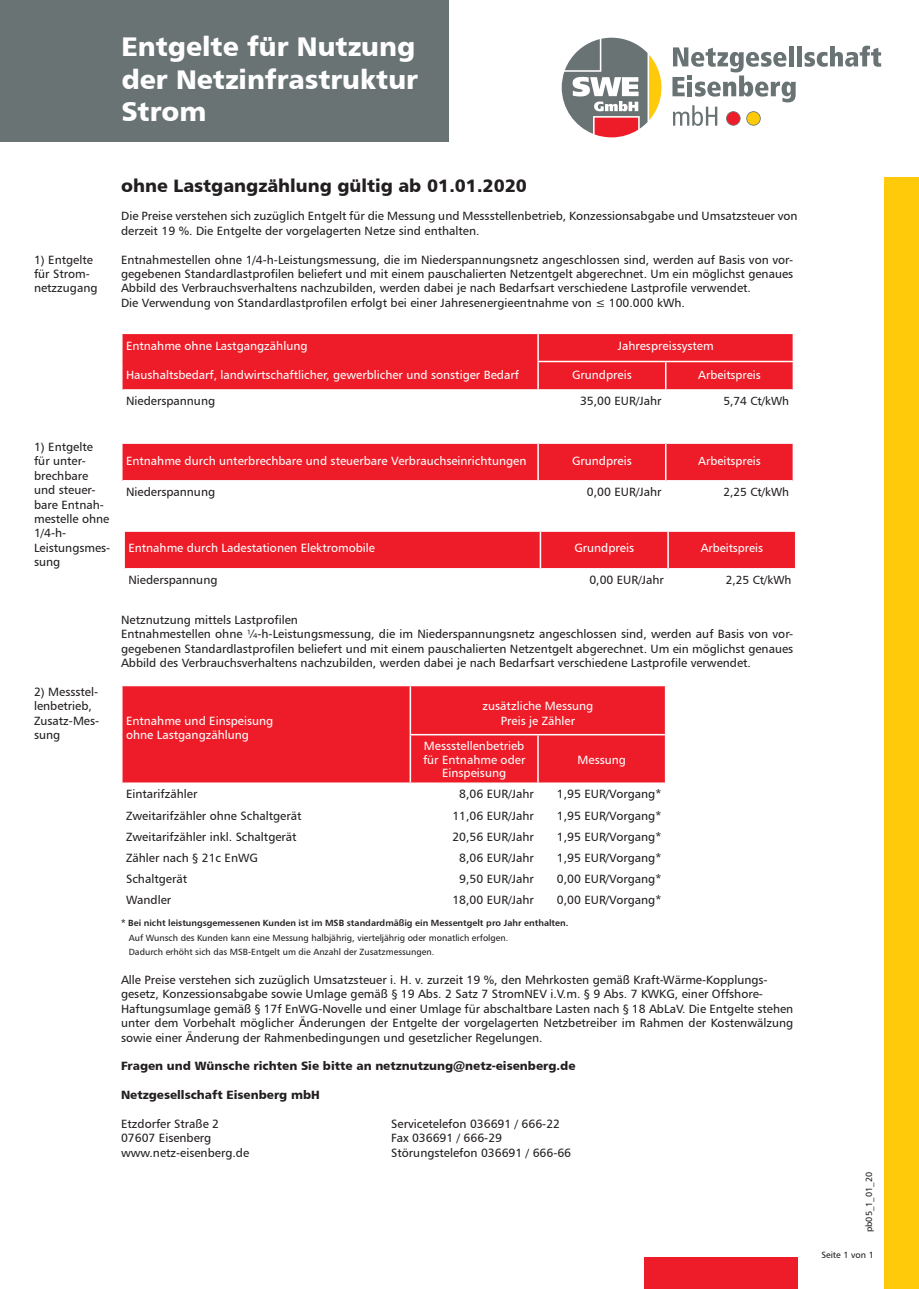
<style>
.page{position:relative;width:919px;height:1289px;background:#fff}
.page>*{position:absolute;margin:0;border:0;box-sizing:border-box;transform-origin:0 0}
.t1{font:27px/32.4px "Humanist 777 BT Black B";color:#fff;text-align:justify}
.t2{font:18px "Humanist 777 BT Black B";color:#231f20}
.t3{font:12px/14.4px "Humanist 777 BT Roman B";color:#231f20}
.t4{font:12px/14.4px "Humanist 777 BT Roman B";color:#fff;text-align:center}
.t5{font:12px "Humanist 777 BT Black B";color:#231f20}
.t6{font:11.7px "Humanist 777 BT Roman B";color:#fff}
.t7{font:11.7px "Humanist 777 BT Roman B";color:#231f20}
.t8{font:9px/14.4px "Humanist 777 BT Roman B";color:#231f20}
.t9{font:9px "Humanist 777 BT Bold B";color:#231f20}
</style>
<div class="page">
<div style="left:0;top:0;width:449px;height:141px;background:#697374"></div>
<svg style="left:561px;top:38px;width:100px;height:99px"></svg>
<hr style="left:789px;top:46px;width:4px;height:20px;background:#697374">
<hr style="left:797px;top:46px;width:4px;height:20px;background:#697374">
<svg style="left:804px;top:46px;width:77px;height:21px"></svg>
<svg style="left:672px;top:47px;width:123px;height:79px"></svg>
<div style="left:644px;top:1257px;width:153px;height:31px;background:#ee1c28"></div>
<div style="left:884px;top:177px;width:34px;height:1111px;background:#feca0a"></div>
<svg style="left:121px;top:333px;width:672px;height:57px;background:#ee2732"></svg>
<div style="left:122px;top:443px;width:671px;height:38px;background:#ee1c28"></div>
<div style="left:122px;top:686px;width:542px;height:96px;background:#ee1c28"></div>
<hr style="left:409px;top:686px;width:2px;height:48px;background:#fff">
<hr style="left:409px;top:735px;width:2px;height:47px;background:#fff">
<hr style="left:409px;top:734px;width:129px;height:1px;background:#fff">
<hr style="left:537px;top:735px;width:1px;height:47px;background:#fff">
<hr style="left:538px;top:734px;width:126px;height:1px;background:#fff">
<div style="left:124px;top:531px;width:671px;height:38px;background:#ee1c28"></div>
<h1 class="t1" style="left:121px;top:30px;width:298px">Entgelte für Nutzung der Netzinfrastruktur Strom</h1>
<p class="t3" style="left:34px;top:252px;width:65px">1) Entgelte für Strom&shy;netzzugang</p>
<h2 class="t2" style="left:121px;top:174px;width:407px">ohne Lastgangzählung gültig ab 01.01.2020</h2>
<p class="t3" style="left:121px;top:209px;width:678px">Die Preise verstehen sich zuzüglich Entgelt für die Messung und Messstellenbetrieb, Konzessionsabgabe und Umsatzsteuer von derzeit 19 %. Die Entgelte der vorgelagerten Netze sind enthalten.</p>
<p class="t3" style="left:121px;top:252px;width:673px">Entnahmestellen ohne 1/4-h-Leistungsmessung, die im Niederspannungsnetz angeschlossen sind, werden auf Basis von vor&shy;gegebenen Standardlastprofilen beliefert und mit einem pauschalierten Netzentgelt abgerechnet. Um ein möglichst genaues Abbild des Verbrauchsverhaltens nachzubilden, werden dabei je nach Bedarfsart verschiedene Lastprofile verwendet.<br>Die Verwendung von Standardlastprofilen erfolgt bei einer Jahresenergieentnahme von ≤ 100.000 kWh.</p>
<p class="t4" style="left:126px;top:338px;width:183px">Entnahme ohne Lastgangzählung</p>
<p class="t4" style="left:126px;top:367px;width:394px">Haushaltsbedarf, landwirtschaftlicher, gewerblicher und sonstiger Bedarf</p>
<p class="t4" style="left:617px;top:338px;width:97px">Jahrespreissystem</p>
<p class="t4" style="left:572px;top:367px;width:61px">Grundpreis</p>
<p class="t6" style="left:698px;top:367px;width:64px">Arbeitspreis</p>
<p class="t3" style="left:126px;top:393px;width:91px">Niederspannung</p>
<p class="t3" style="left:580px;top:393px;width:83px">35,00 EUR/Jahr</p>
<p class="t7" style="left:723px;top:394px;width:67px">5,74 Ct/kWh</p>
<p class="t3" style="left:34px;top:439px;width:78px">1) Entgelte für unter&shy;brechbare und steuer&shy;bare Entnah&shy;mestelle ohne<br>1/4-h-<br>Leistungsmes&shy;sung</p>
<p class="t3" style="left:34px;top:684px;width:67px">2) Messstel&shy;lenbetrieb,<br>Zusatz-Mes&shy;sung</p>
<p class="t4" style="left:126px;top:453px;width:402px">Entnahme durch unterbrechbare und steuerbare Verbrauchseinrichtungen</p>
<p class="t4" style="left:572px;top:453px;width:61px">Grundpreis</p>
<p class="t6" style="left:698px;top:454px;width:64px">Arbeitspreis</p>
<p class="t3" style="left:126px;top:484px;width:91px">Niederspannung</p>
<p class="t3" style="left:587px;top:484px;width:76px">0,00 EUR/Jahr</p>
<p class="t7" style="left:723px;top:484px;width:67px">2,25 Ct/kWh</p>
<p class="t4" style="left:128px;top:540px;width:248px">Entnahme durch Ladestationen Elektromobile</p>
<p class="t4" style="left:574px;top:540px;width:61px">Grundpreis</p>
<p class="t6" style="left:700px;top:540px;width:64px">Arbeitspreis</p>
<p class="t3" style="left:128px;top:572px;width:91px">Niederspannung</p>
<p class="t3" style="left:589px;top:572px;width:76px">0,00 EUR/Jahr</p>
<p class="t7" style="left:725px;top:572px;width:67px">2,25 Ct/kWh</p>
<p class="t3" style="left:121px;top:612px;width:673px">Netznutzung mittels Lastprofilen<br>Entnahmestellen ohne ¼-h-Leistungsmessung, die im Niederspannungsnetz angeschlossen sind, werden auf Basis von vor&shy;gegebenen Standardlastprofilen beliefert und mit einem pauschalierten Netzentgelt abgerechnet. Um ein möglichst genaues Abbild des Verbrauchsverhaltens nachzubilden, werden dabei je nach Bedarfsart verschiedene Lastprofile verwendet.</p>
<p class="t4" style="left:126px;top:713px;width:149px;text-align:left">Entnahme und Einspeisung ohne Lastgangzählung</p>
<p class="t4" style="left:482px;top:698px;width:112px">zusätzliche Messung<br>Preis je Zähler</p>
<p class="t4" style="left:423px;top:738px;width:104px;line-height:13.5px">Messstellenbetrieb für Entnahme oder<br>Einspeisung</p>
<p class="t4" style="left:577px;top:752px;width:50px">Messung</p>
<p class="t3" style="left:126px;top:786px;width:73px">Eintarifzähler</p>
<p class="t3" style="left:459px;top:786px;width:76px">8,06 EUR/Jahr</p>
<p class="t3" style="left:556px;top:786px;width:106px">1,95 EUR/Vorgang*</p>
<p class="t3" style="left:126px;top:808px;width:177px">Zweitarifzähler ohne Schaltgerät</p>
<p class="t3" style="left:452px;top:808px;width:83px">11,06 EUR/Jahr</p>
<p class="t3" style="left:556px;top:808px;width:106px">1,95 EUR/Vorgang*</p>
<p class="t3" style="left:126px;top:829px;width:172px">Zweitarifzähler inkl. Schaltgerät</p>
<p class="t3" style="left:452px;top:829px;width:83px">20,56 EUR/Jahr</p>
<p class="t3" style="left:556px;top:829px;width:106px">1,95 EUR/Vorgang*</p>
<p class="t3" style="left:126px;top:850px;width:133px">Zähler nach § 21c EnWG</p>
<p class="t3" style="left:459px;top:850px;width:76px">8,06 EUR/Jahr</p>
<p class="t3" style="left:556px;top:850px;width:106px">1,95 EUR/Vorgang*</p>
<p class="t3" style="left:126px;top:871px;width:62px">Schaltgerät</p>
<p class="t3" style="left:459px;top:871px;width:76px">9,50 EUR/Jahr</p>
<p class="t3" style="left:556px;top:871px;width:106px">0,00 EUR/Vorgang*</p>
<p class="t3" style="left:126px;top:892px;width:47px">Wandler</p>
<p class="t3" style="left:452px;top:892px;width:83px">18,00 EUR/Jahr</p>
<p class="t3" style="left:556px;top:892px;width:106px">0,00 EUR/Vorgang*</p>
<p class="t9" style="left:121px;top:917px;width:449px">* Bei nicht leistungsgemessenen Kunden ist im MSB standardmäßig ein Messentgelt pro Jahr enthalten.</p>
<p class="t8" style="left:129px;top:930px;width:381px">Auf Wunsch des Kunden kann eine Messung halbjährig, vierteljährig oder monatlich erfolgen.<br>Dadurch erhöht sich das MSB-Entgelt um die Anzahl der Zusatzmessungen.</p>
<p class="t3" style="left:121px;top:972px;width:673px">Alle Preise verstehen sich zuzüglich Umsatzsteuer i. H. v. zurzeit 19 %, den Mehrkosten gemäß Kraft-Wärme-Kopplungs&shy;gesetz, Konzessionsabgabe sowie Umlage gemäß § 19 Abs. 2 Satz 7 StromNEV i.V.m. § 9 Abs. 7 KWKG, einer Offshore-Haftungsumlage gemäß § 17f EnWG-Novelle und einer Umlage für abschaltbare Lasten nach § 18 AbLaV. Die Entgelte stehen unter dem Vorbehalt möglicher Änderungen der Entgelte der vorgelagerten Netzbetreiber im Rahmen der Kostenwälzung sowie einer Änderung der Rahmenbedingungen und gesetzlicher Regelungen.</p>
<p class="t5" style="left:121px;top:1058px;width:456px">Fragen und Wünsche richten Sie bitte an netznutzung@netz-eisenberg.de</p>
<p class="t5" style="left:121px;top:1087px;width:200px">Netzgesellschaft Eisenberg mbH</p>
<p class="t3" style="left:121px;top:1116px;width:100px">Etzdorfer Straße 2</p>
<p class="t3" style="left:391px;top:1116px;width:170px">Servicetelefon 036691 / 666-22</p>
<p class="t3" style="left:121px;top:1130px;width:92px">07607 Eisenberg</p>
<p class="t3" style="left:391px;top:1130px;width:112px">Fax 036691 / 666-29</p>
<p class="t3" style="left:121px;top:1145px;width:130px">www.netz-eisenberg.de</p>
<p class="t3" style="left:391px;top:1145px;width:181px">Störungstelefon 036691 / 666-66</p>
<p class="t8" style="left:861px;top:1232px;width:62px;rotate:-90deg">pb05_1_01_20</p>
<p class="t8" style="left:821px;top:1247px;width:54px">Seite 1 von 1</p>
</div>
